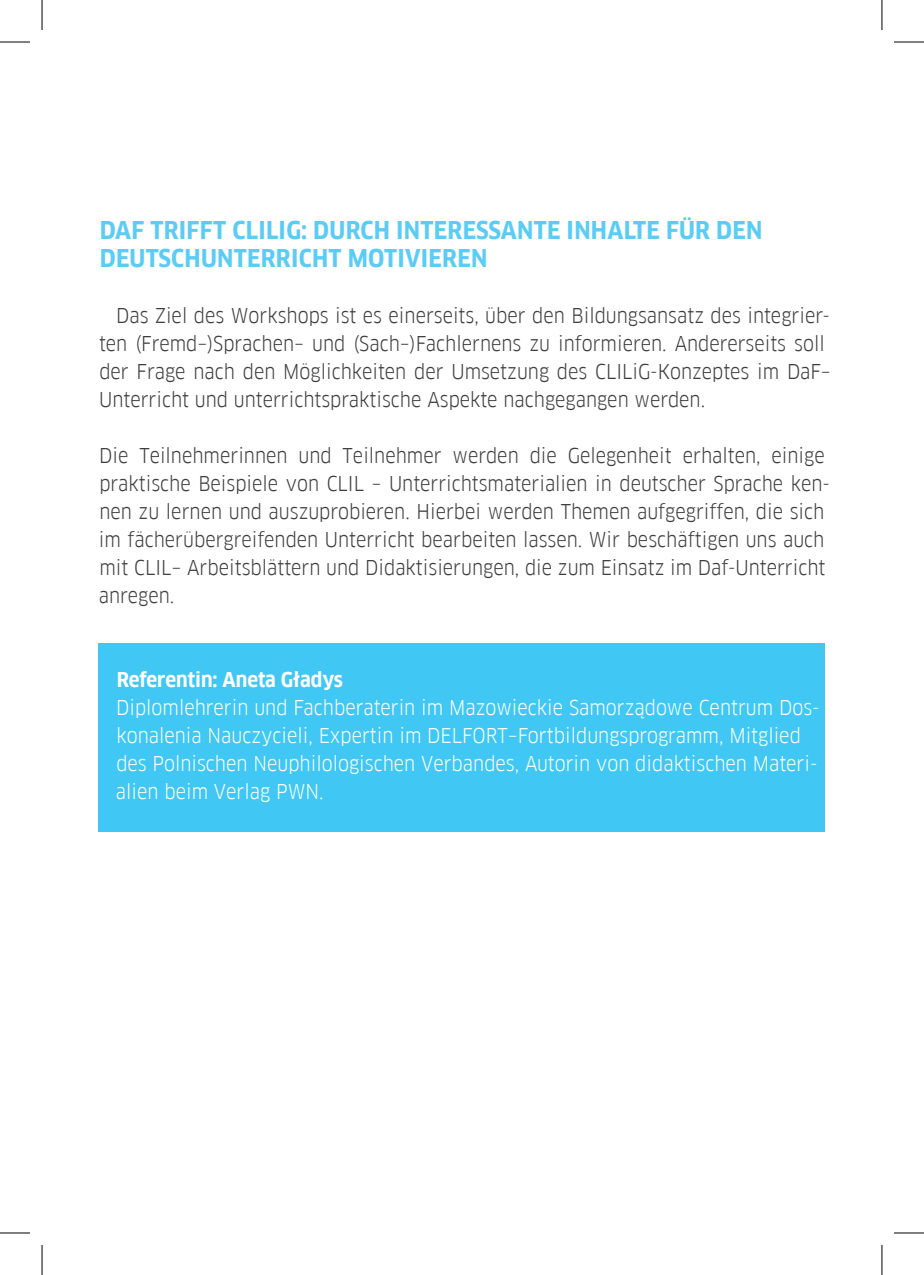
<style>
.page{position:relative;width:924px;height:1275px;background:#fff}
.page>*{position:absolute;margin:0;border:0;box-sizing:border-box;transform-origin:0 0}
.t1{font:700 24px/28px "Goethe FF Clan";letter-spacing:.01em;color:#5accf5}
.Text_Paragraph{font:20px/28px "Goethe FF Clan";color:#3e3e3f}
.Text_Initial{font:20px/28px "Goethe FF Clan";color:#3e3e3f}
.referent{font:20px/28px "Goethe FF Clan";color:#fff}
.s1{font-weight:700}
</style>
<div class="page">
<div style="left:99px;top:643px;width:725px;height:188px;background:#40c7f4"></div>
<hr style="left:0;top:42px;width:30px;height:1px;background:#000">
<hr style="left:893px;top:42px;width:30px;height:1px;background:#000">
<hr style="left:0;top:1232px;width:30px;height:1px;background:#000">
<hr style="left:893px;top:1232px;width:30px;height:1px;background:#000">
<hr style="left:42px;top:0;width:1px;height:30px;background:#000">
<hr style="left:42px;top:1245px;width:1px;height:30px;background:#000">
<hr style="left:881px;top:0;width:1px;height:30px;background:#000">
<hr style="left:881px;top:1245px;width:1px;height:30px;background:#000">
<p class="t1" style="left:100px;top:216px;width:664px">DAF TRIFFT CLILIG: DURCH INTERESSANTE INHALTE FÜR DEN<br>DEUTSCHUNTERRICHT MOTIVIEREN</p>
<p class="Text_Initial" style="left:99px;top:301px;width:732px;text-indent:17px">Das Ziel des Workshops ist es einerseits, über den Bildungsansatz des integrier&shy;ten (Fremd–)Sprachen– und (Sach–)Fachlernens zu informieren. Andererseits soll der Frage nach den Möglichkeiten der Umsetzung des CLILiG-Konzeptes im DaF– Unterricht und unterrichtspraktische Aspekte nachgegangen werden.</p>
<p class="Text_Paragraph" style="left:99px;top:441px;width:732px">Die Teilnehmerinnen und Teilnehmer werden die Gelegenheit erhalten, einige praktische Beispiele von CLIL – Unterrichtsmaterialien in deutscher Sprache ken&shy;nen zu lernen und auszuprobieren. Hierbei werden Themen aufgegriffen, die sich im fächerübergreifenden Unterricht bearbeiten lassen. Wir beschäftigen uns auch mit CLIL– Arbeitsblättern und Didaktisierungen, die zum Einsatz im Daf-Unterricht anregen.</p>
<p class="referent" style="left:116px;top:665px;width:704px"><span class="s1">Referentin: Aneta Gładys<br></span>Diplomlehrerin und Fachberaterin im Mazowieckie Samorządowe Centrum Dos&shy;konalenia Nauczycieli, Expertin im DELFORT–Fortbildungsprogramm, Mitglied des Polnischen Neuphilologischen Verbandes, Autorin von didaktischen Materi&shy;alien beim Verlag PWN.</p>
</div>
